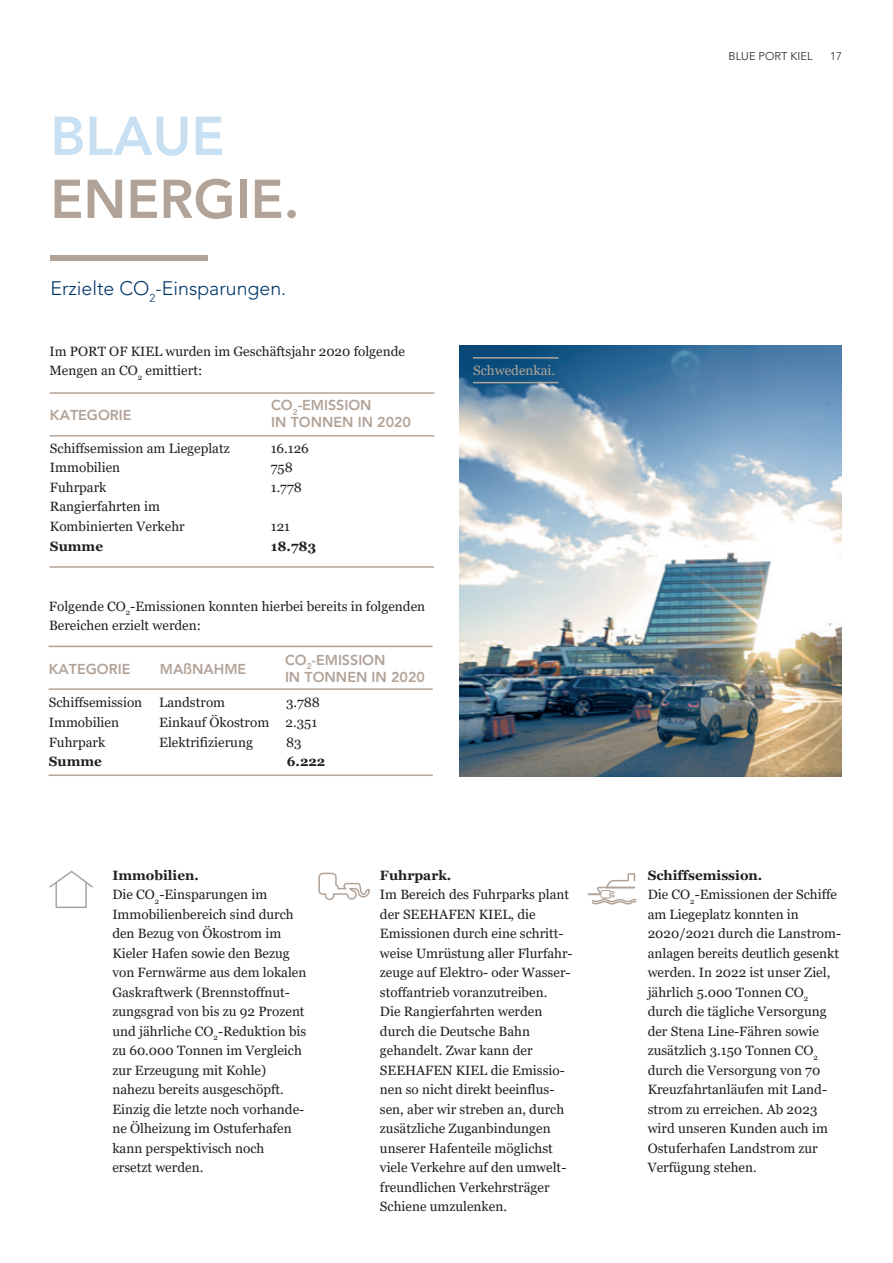
<style>
.page{position:relative;width:893px;height:1263px;background:#fff}
.page>*{position:absolute;margin:0;border:0;box-sizing:border-box;transform-origin:0 0}
.t1{font:800 54px "Avenir LT Std";color:#b2a398}
.t2{font:800 54px "Avenir LT Std";color:#c7e0f3}
.t3{font:300 19.5px "Avenir LT Std";color:#00376b}
.t4{font:800 14.25px/17.1px "Avenir LT Std";color:#b2a398}
.t5{font:13.5px/19.5px "Georgia";color:#231f20}
.t6{font:700 13.5px "Georgia";color:#231f20}
.t7{font:13.5px "Georgia";color:#b2a398}
.t8{font:300 11.25px "Avenir LT Std";color:#231f20}
.s1{font-weight:700}
</style>
<div class="page">
<div style="left:50px;top:255px;width:158px;height:6px;background:#b2a398"></div>
<hr style="left:50px;top:566px;width:384px;height:2px;background:#b2a398">
<hr style="left:50px;top:392px;width:384px;height:2px;background:#b2a398">
<hr style="left:50px;top:435px;width:384px;height:1px;background:#b2a398">
<div style="left:55px;top:882px;width:32px;height:26px;border:2px solid #aaa39e"></div>
<svg style="left:49px;top:870px;width:44px;height:19px"></svg>
<svg style="left:318px;top:872px;width:52px;height:28px"></svg>
<svg style="left:587px;top:873px;width:50px;height:32px"></svg>
<hr style="left:49px;top:645px;width:383px;height:2px;background:#b2a398">
<hr style="left:49px;top:688px;width:383px;height:2px;background:#b2a398">
<hr style="left:48px;top:774px;width:384px;height:2px;background:#b2a398">
<img style="left:459px;top:345px;width:382px;height:432px">
<hr style="left:472px;top:357px;width:86px;height:2px;background:#b2a398">
<hr style="left:472px;top:382px;width:86px;height:1px;background:#b2a398">
<h1 class="t2" style="left:50px;top:104px;width:175px">BLAUE</h1>
<h1 class="t1" style="left:50px;top:167px;width:250px">ENERGIE.</h1>
<h2 class="t3" style="left:50px;top:277px;width:237px">Erzielte CO<sub>2</sub>-Einsparungen.</h2>
<p class="t5" style="left:49px;top:342px;width:357px">Im PORT OF KIEL wurden im Geschäftsjahr 2020 folgende<br>Mengen an CO<sub>2</sub> emittiert:</p>
<p class="t4" style="left:271px;top:396px;width:141px">CO<sub>2</sub>-EMISSION<br>IN TONNEN IN 2020</p>
<p class="t4" style="left:50px;top:407px;width:83px">KATEGORIE</p>
<p class="t5" style="left:50px;top:438px;width:181px">Schiffsemission am Liegeplatz</p>
<p class="t5" style="left:271px;top:438px;width:40px">16.126</p>
<p class="t5" style="left:50px;top:458px;width:72px">Immobilien</p>
<p class="t5" style="left:271px;top:458px;width:23px">758</p>
<p class="t5" style="left:50px;top:477px;width:58px">Fuhrpark</p>
<p class="t5" style="left:271px;top:477px;width:33px">1.778</p>
<p class="t5" style="left:50px;top:497px;width:136px">Rangierfahrten im<br>Kombinierten Verkehr</p>
<p class="t5" style="left:271px;top:517px;width:21px">121</p>
<p class="t6" style="left:50px;top:537px;width:55px">Summe</p>
<p class="t6" style="left:271px;top:537px;width:47px">18.783</p>
<p class="t5" style="left:49px;top:596px;width:377px">Folgende CO<sub>2</sub>-Emissionen konnten hierbei bereits in folgenden<br>Bereichen erzielt werden:</p>
<p class="t4" style="left:285px;top:651px;width:141px">CO<sub>2</sub>-EMISSION<br>IN TONNEN IN 2020</p>
<p class="t4" style="left:160px;top:660px;width:88px">MAßNAHME</p>
<p class="t4" style="left:49px;top:660px;width:83px">KATEGORIE</p>
<p class="t5" style="left:49px;top:693px;width:95px">Schiffsemission</p>
<p class="t5" style="left:159px;top:693px;width:67px">Landstrom</p>
<p class="t5" style="left:286px;top:693px;width:35px">3.788</p>
<p class="t5" style="left:49px;top:713px;width:72px">Immobilien</p>
<p class="t5" style="left:159px;top:713px;width:159px">Einkauf Ökostrom 2.351</p>
<p class="t5" style="left:49px;top:732px;width:58px">Fuhrpark</p>
<p class="t5" style="left:159px;top:732px;width:95px">Elektrifizierung</p>
<p class="t5" style="left:286px;top:732px;width:17px">83</p>
<p class="t6" style="left:49px;top:753px;width:55px">Summe</p>
<p class="t6" style="left:287px;top:753px;width:40px">6.222</p>
<p class="t7" style="left:473px;top:362px;width:83px">Schwedenkai.</p>
<p class="t5" style="left:112px;top:866px;width:195px"><span class="s1">Immobilien.<br></span>Die CO<sub>2</sub>-Einsparungen im<br>Immobilienbereich sind durch den Bezug von Ökostrom im<br>Kieler Hafen sowie den Bezug von Fernwärme aus dem lokalen<br>Gaskraftwerk (Brennstoffnut&shy;zungsgrad von bis zu 92 Prozent und jährliche CO<sub>2</sub>-Reduktion bis zu 60.000 Tonnen im Vergleich zur Erzeugung mit Kohle) nahezu bereits ausgeschöpft.<br>Einzig die letzte noch vorhande&shy;ne Ölheizung im Ostuferhafen kann perspektivisch noch ersetzt werden.</p>
<p class="t6" style="left:380px;top:866px;width:73px">Fuhrpark.</p>
<p class="t5" style="left:380px;top:885px;width:194px">Im Bereich des Fuhrparks plant der SEEHAFEN KIEL, die<br>Emissionen durch eine schritt&shy;weise Umrüstung aller Flurfahr&shy;zeuge auf Elektro- oder Wasser&shy;stoffantrieb voranzutreiben.<br>Die Rangierfahrten werden durch die Deutsche Bahn gehandelt. Zwar kann der<br>SEEHAFEN KIEL die Emissio&shy;nen so nicht direkt beeinflus&shy;sen, aber wir streben an, durch zusätzliche Zuganbindungen unserer Hafenteile möglichst viele Verkehre auf den umwelt&shy;freundlichen Verkehrsträger<br>Schiene umzulenken.</p>
<p class="t8" style="left:728px;top:49px;width:85px">BLUE PORT KIEL</p>
<p class="t8" style="left:829px;top:49px;width:13px">17</p>
<p class="t5" style="left:647px;top:866px;width:195px"><span class="s1">Schiffsemission.<br></span>Die CO<sub>2</sub>-Emissionen der Schiffe am Liegeplatz konnten in<br>2020/2021 durch die Lanstrom&shy;anlagen bereits deutlich gesenkt werden. In 2022 ist unser Ziel, jährlich 5.000 Tonnen CO<sub>2 </sub>durch die tägliche Versorgung der Stena Line-Fähren sowie zusätzlich 3.150 Tonnen CO<sub>2 </sub>durch die Versorgung von 70<br>Kreuzfahrtanläufen mit Land&shy;strom zu erreichen. Ab 2023 wird unseren Kunden auch im<br>Ostuferhafen Landstrom zur<br>Verfügung stehen.</p>
</div>
